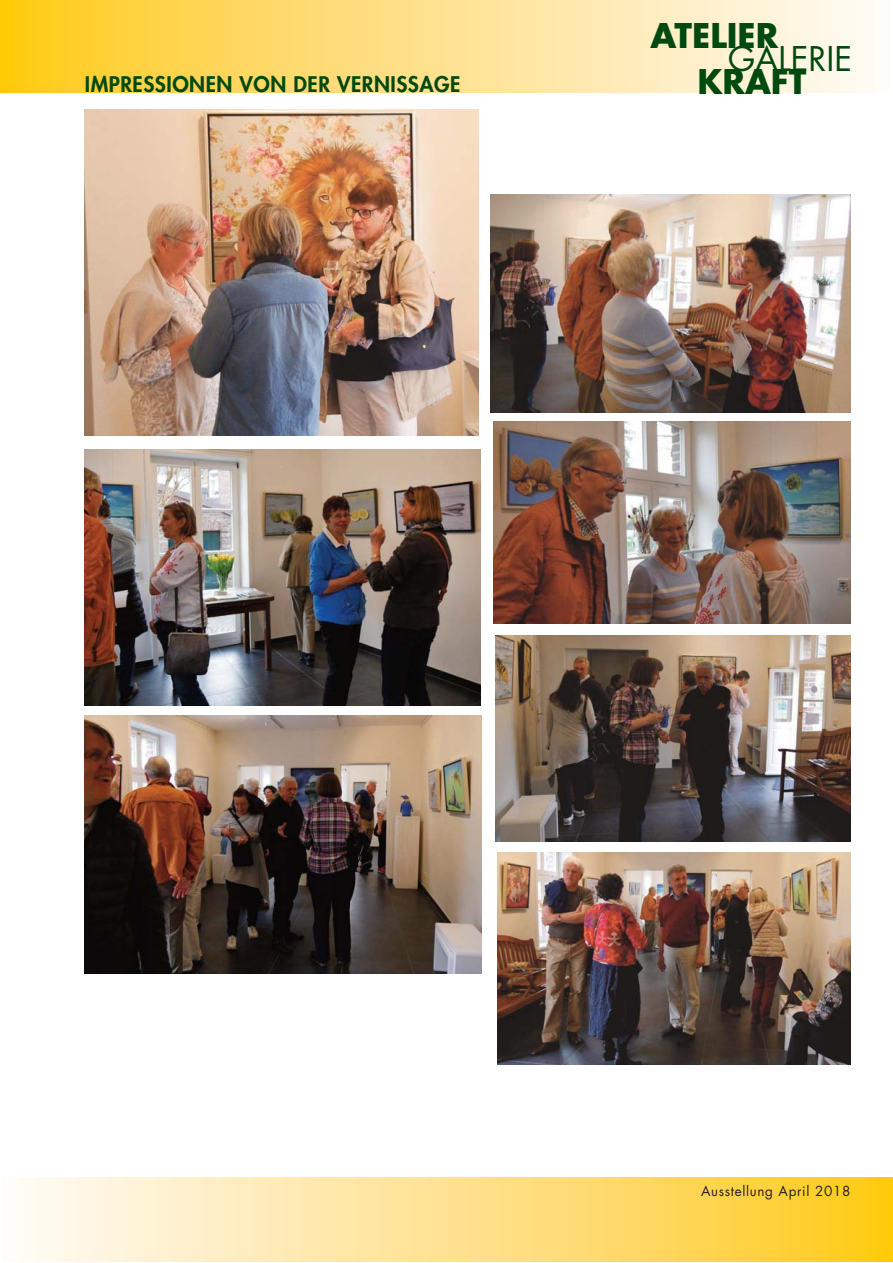
<style>
.page{position:relative;width:893px;height:1263px;background:#fff}
.page>*{position:absolute;margin:0;border:0;box-sizing:border-box;transform-origin:0 0}
.t1{font:700 33.15px "Futura";color:#00490f}
.t2{font:33.15px "Futura";color:#00490f}
.t3{font:800 21px "Futura";letter-spacing:.025em;color:#00490f}
.t4{font:13.5px "Futura";letter-spacing:.05em;color:#231f20}
</style>
<div class="page">
<svg style="left:0;top:0;width:874px;height:93px;background:#ffe18b"></svg>
<svg style="left:20px;top:1177px;width:872px;height:85px;background:#ffe18b"></svg>
<img style="left:85px;top:716px;width:396px;height:258px">
<img style="left:85px;top:110px;width:394px;height:326px">
<img style="left:490px;top:195px;width:360px;height:217px">
<img style="left:495px;top:635px;width:355px;height:206px">
<img style="left:497px;top:852px;width:353px;height:213px">
<img style="left:493px;top:422px;width:357px;height:202px">
<img style="left:85px;top:449px;width:396px;height:256px">
<h1 class="t1" style="left:650px;top:21px;width:129px">ATELIER</h1>
<h1 class="t2" style="left:728px;top:44px;width:125px">GALERIE</h1>
<p class="t3" style="left:85px;top:74px;width:377px">IMPRESSIONEN VON DER VERNISSAGE</p>
<h1 class="t1" style="left:697px;top:66px;width:111px">KRAFT</h1>
<p class="t4" style="left:701px;top:1185px;width:151px">Ausstellung April 2018</p>
</div>
